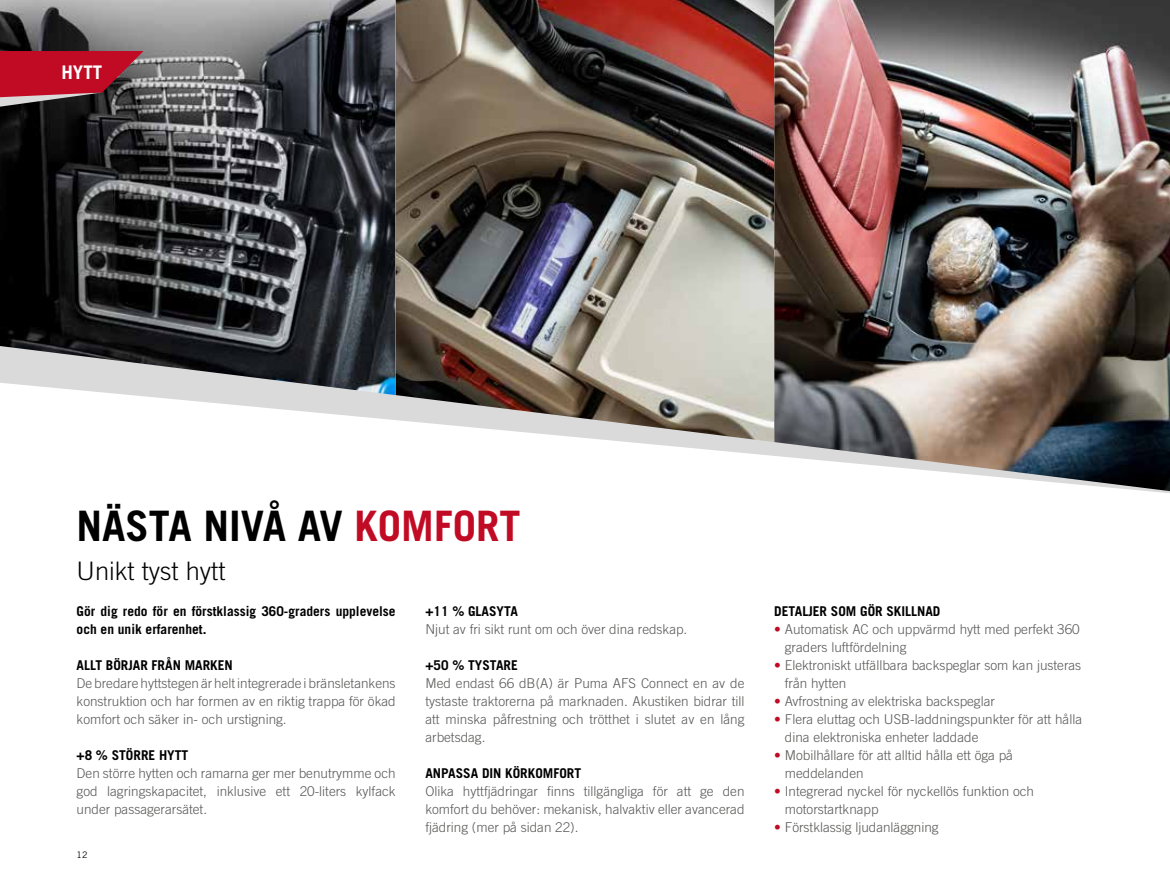
<style>
.page{position:relative;width:1170px;height:893px;background:#fff}
.page>*{position:absolute;margin:0;border:0;box-sizing:border-box;transform-origin:0 0}
.t1{font:700 42px "Trade Gothic LT Pro";color:#000}
.t2{font:300 25.5px "Trade Gothic LT Pro";color:#000}
.t3{font:700 18.75px "Trade Gothic LT Pro";color:#fff}
.t4{font:300 13.5px/18px "Trade Gothic LT Pro";color:#575756}
.t5{font:700 13.5px/18px "Trade Gothic LT Pro";color:#000}
.t6{font:9px "Trade Gothic LT Pro";color:#000}
.s1{color:#c10b25}
</style>
<div class="page">
<img style="left:0;top:0;width:395px;height:346px">
<svg style="left:0;top:51px;width:144px;height:56px;background:#9e2536"></svg>
<img style="left:395px;top:0;width:379px;height:346px">
<img style="left:774px;top:0;width:395px;height:346px">
<svg style="left:0;top:346px;width:1169px;height:147px"></svg>
<h3 class="t3" style="left:61px;top:60px;width:42px">HYTT</h3>
<h1 class="t1" style="left:77px;top:500px;width:445px">NÄSTA NIVÅ AV <span class="s1">KOMFORT</span></h1>
<h2 class="t2" style="left:77px;top:556px;width:150px">Unikt tyst hytt</h2>
<p class="t5" style="left:77px;top:602px;width:320px">Gör dig redo för en förstklassig 360-graders upplevelse och en unik erfarenhet.</p>
<p class="t5" style="left:77px;top:656px;width:158px">ALLT BÖRJAR FRÅN MARKEN</p>
<p class="t4" style="left:77px;top:674px;width:320px;text-align:justify">De bredare hyttstegen är helt integrerade i bränsletankens konstruktion och har formen av en riktig trappa för ökad komfort och säker in- och urstigning.</p>
<p class="t5" style="left:77px;top:746px;width:113px">+8 % STÖRRE HYTT</p>
<p class="t4" style="left:77px;top:764px;width:320px;text-align:justify">Den större hytten och ramarna ger mer benutrymme och god lagringskapacitet, inklusive ett 20-liters kylfack under passagerarsätet.</p>
<p class="t6" style="left:77px;top:849px;width:12px">12</p>
<p class="t5" style="left:425px;top:602px;width:94px">+11 % GLASYTA</p>
<p class="t4" style="left:425px;top:620px;width:263px">Njut av fri sikt runt om och över dina redskap.</p>
<p class="t5" style="left:425px;top:656px;width:94px">+50 % TYSTARE</p>
<p class="t4" style="left:425px;top:674px;width:320px;text-align:justify">Med endast 66 dB(A) är Puma AFS Connect en av de tystaste traktorerna på marknaden. Akustiken bidrar till att minska påfrestning och trötthet i slutet av en lång arbetsdag.</p>
<p class="t5" style="left:425px;top:764px;width:157px">ANPASSA DIN KÖRKOMFORT</p>
<p class="t4" style="left:425px;top:782px;width:320px;text-align:justify">Olika hyttfjädringar finns tillgängliga för att ge den komfort du behöver: mekanisk, halvaktiv eller avancerad fjädring (mer på sidan 22).</p>
<p class="t5" style="left:774px;top:602px;width:168px">DETALJER SOM GÖR SKILLNAD</p>
<p class="t4" style="left:784px;top:620px;width:296px;text-indent:-11px"><span class="s1">•</span> Automatisk AC och uppvärmd hytt med perfekt 360 graders luftfördelning</p>
<p class="t4" style="left:784px;top:656px;width:298px;text-indent:-11px"><span class="s1">•</span> Elektroniskt utfällbara backspeglar som kan justeras från hytten</p>
<p class="t4" style="left:774px;top:692px;width:222px"><span class="s1">•</span> Avfrostning av elektriska backspeglar</p>
<p class="t4" style="left:784px;top:710px;width:299px;text-indent:-11px"><span class="s1">•</span> Flera eluttag och USB-laddningspunkter för att hålla dina elektroniska enheter laddade</p>
<p class="t4" style="left:784px;top:746px;width:230px;text-indent:-11px"><span class="s1">•</span> Mobilhållare för att alltid hålla ett öga på meddelanden</p>
<p class="t4" style="left:784px;top:782px;width:251px;text-indent:-11px"><span class="s1">•</span> Integrerad nyckel för nyckellös funktion och motorstartknapp</p>
<p class="t4" style="left:774px;top:818px;width:166px"><span class="s1">•</span> Förstklassig ljudanläggning</p>
</div>
